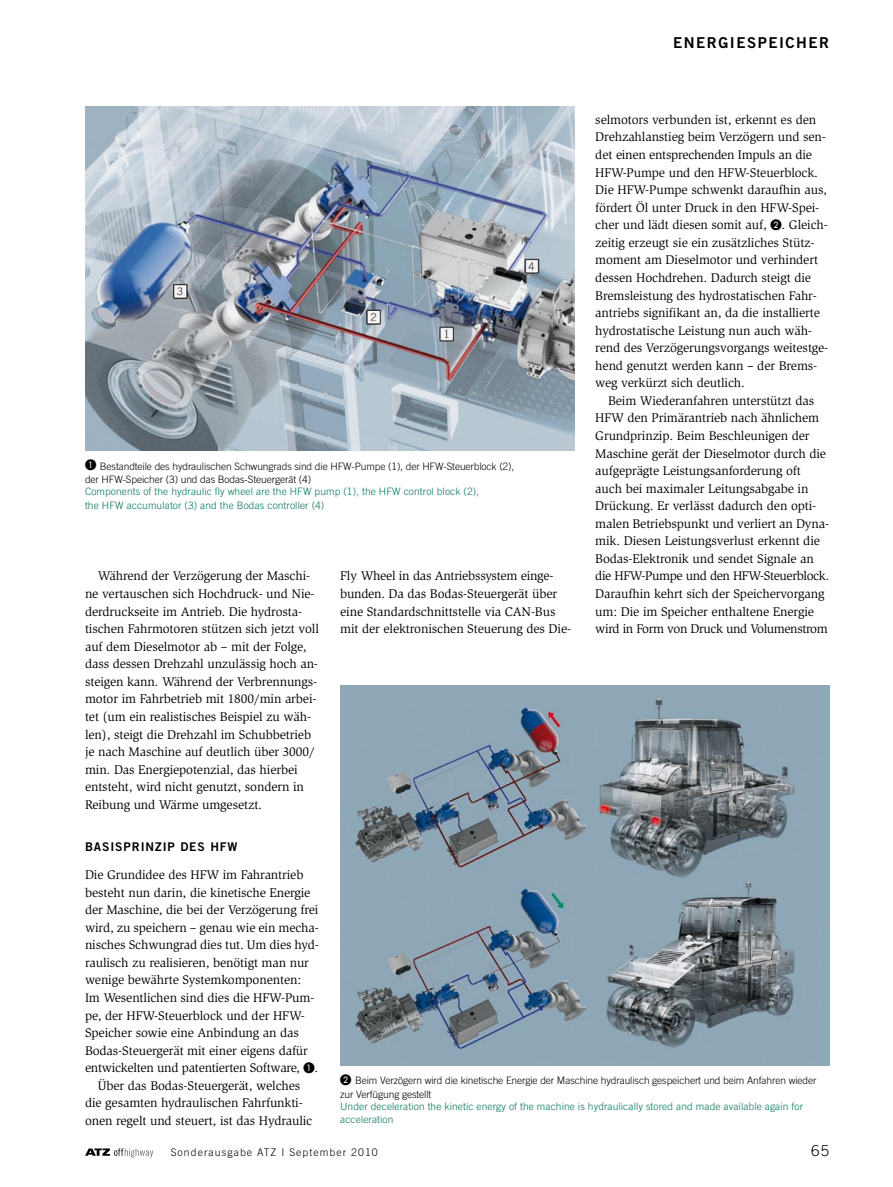
<style>
.page{position:relative;width:893px;height:1187px;background:#fff}
.page>*{position:absolute;margin:0;border:0;box-sizing:border-box;transform-origin:0 0}
.aa_rubrik{font:15px "Trade Gothic LT Std Bd 2";letter-spacing:.1em;color:#000}
.t1{font:300 15px "Trade Gothic LT Std";color:#000}
.ach_grundtext_mit_ei{font:12.9px/17.5px "Slimbach Std";letter-spacing:-.01em;color:#000}
.acg_grundtext{font:12.9px/17.5px "Slimbach Std";letter-spacing:-.01em;color:#000}
.acl_zwischenuebersch{font:12px "Trade Gothic LT Std Bd 2";letter-spacing:.075em;color:#000}
.t2{font:300 10.5px "Trade Gothic LT Std";letter-spacing:.1em;color:#000}
.baa_bildunterschrift{font:300 10.2px/13.5px "Trade Gothic LT Std";letter-spacing:-.01em;color:#000}
.baa_bildunterschrift-2{font:300 10.2px/13.5px "Trade Gothic LT Std";letter-spacing:.01em;color:#00765a}
</style>
<div class="page">
<hr style="left:0;top:17px;width:1px;height:1152px;background:#00765a">
<img style="left:85px;top:106px;width:489px;height:344px">
<img style="left:340px;top:685px;width:489px;height:380px">
<svg style="left:85px;top:1148px;width:68px;height:9px"></svg>
<p class="aa_rubrik" style="left:673px;top:33px;width:157px">ENERGIESPEICHER</p>
<p class="ach_grundtext_mit_ei" style="left:595px;top:111px;width:235px">selmotors verbunden ist, erkennt es den Drehzahlanstieg beim Verzögern und sen&shy;det einen entsprechenden Impuls an die HFW-Pumpe und den HFW-Steuerblock.<br>Die HFW-Pumpe schwenkt daraufhin aus, fördert Öl unter Druck in den HFW-Spei&shy;cher und lädt diesen somit auf, ❷. Gleich&shy;zeitig erzeugt sie ein zusätzliches Stütz&shy;moment am Dieselmotor und verhindert dessen Hochdrehen. Dadurch steigt die Bremsleistung des hydrostatischen Fahr&shy;antriebs signifikant an, da die installierte hydrostatische Leistung nun auch wäh&shy;rend des Verzögerungsvorgangs weitestge&shy;hend genutzt werden kann – der Brems&shy;weg verkürzt sich deutlich.</p>
<p class="ach_grundtext_mit_ei" style="left:595px;top:392px;width:235px;text-indent:13px">Beim Wiederanfahren unterstützt das HFW den Primärantrieb nach ähnlichem Grundprinzip. Beim Beschleunigen der Maschine gerät der Dieselmotor durch die aufgeprägte Leistungsanforderung oft auch bei maximaler Leitungsabgabe in Drückung. Er verlässt dadurch den opti&shy;malen Betriebspunkt und verliert an Dyna&shy;mik. Diesen Leistungsverlust erkennt die Bodas-Elektronik und sendet Signale an die HFW-Pumpe und den HFW-Steuerblock.<br>Daraufhin kehrt sich der Speichervorgang um: Die im Speicher enthaltene Energie wird in Form von Druck und Volumenstrom</p>
<p class="baa_bildunterschrift" style="left:85px;top:459px;width:431px">❶ Bestandteile des hydraulischen Schwungrads sind die HFW-Pumpe (1), der HFW-Steuerblock (2), der HFW-Speicher (3) und das Bodas-Steuergerät (4)</p>
<p class="baa_bildunterschrift-2" style="left:85px;top:484px;width:396px">Components of the hydraulic fly wheel are the HFW pump (1), the HFW control block (2), the HFW accumulator (3) and the Bodas controller (4)</p>
<p class="ach_grundtext_mit_ei" style="left:85px;top:567px;width:235px;text-indent:13px">Während der Verzögerung der Maschi&shy;ne vertauschen sich Hochdruck- und Nie&shy;derdruckseite im Antrieb. Die hydrosta&shy;tischen Fahrmotoren stützen sich jetzt voll auf dem Diesel-motor ab – mit der Folge, dass dessen Drehzahl unzulässig hoch an&shy;steigen kann. Während der Verbrennungs&shy;motor im Fahrbetrieb mit 1800/min arbei&shy;tet (um ein realistisches Beispiel zu wäh&shy;len), steigt die Drehzahl im Schubbetrieb je nach Maschine auf deutlich über 3000/ min. Das Energiepotenzial, das hierbei entsteht, wird nicht genutzt, sondern in Reibung und Wärme umgesetzt.</p>
<p class="acl_zwischenuebersch" style="left:85px;top:839px;width:154px">BASISPRINZIP DES HFW</p>
<p class="acg_grundtext" style="left:85px;top:865px;width:235px">Die Grundidee des HFW im Fahrantrieb besteht nun darin, die kinetische Energie der Maschine, die bei der Verzögerung frei wird, zu speichern – genau wie ein mecha&shy;nisches Schwungrad dies tut. Um dies hyd&shy;raulisch zu realisieren, benötigt man nur wenige bewährte Systemkomponenten:<br>Im Wesentlichen sind dies die HFW-Pum&shy;pe, der HFW-Steuerblock und der HFW-Speicher sowie eine Anbindung an das Bodas-Steuergerät mit einer eigens dafür entwickelten und patentierten Software, ❶.</p>
<p class="ach_grundtext_mit_ei" style="left:85px;top:1076px;width:229px;text-indent:13px">Über das Bodas-Steuergerät, welches die gesamten hydraulischen Fahrfunkti&shy;onen regelt und steuert, ist das Hydraulic</p>
<p class="ach_grundtext_mit_ei" style="left:340px;top:567px;width:232px">Fly Wheel in das Antriebssystem einge&shy;bunden. Da das Bodas-Steuergerät über eine Standardschnittstelle via CAN-Bus mit der elektronischen Steuerung des Die-</p>
<p class="baa_bildunterschrift" style="left:340px;top:1073px;width:478px">❷ Beim Verzögern wird die kinetische Energie der Maschine hydraulisch gespeichert und beim Anfahren wieder zur Verfügung gestellt</p>
<p class="baa_bildunterschrift-2" style="left:340px;top:1099px;width:464px">U nder deceleration the kinetic energy of the machine is hydraulically stored and made available again for acceleration</p>
<p class="t2" style="left:171px;top:1145px;width:208px">Sonderausgabe ATZ I September 2010</p>
<p class="t1" style="left:811px;top:1141px;width:20px">65</p>
</div>
